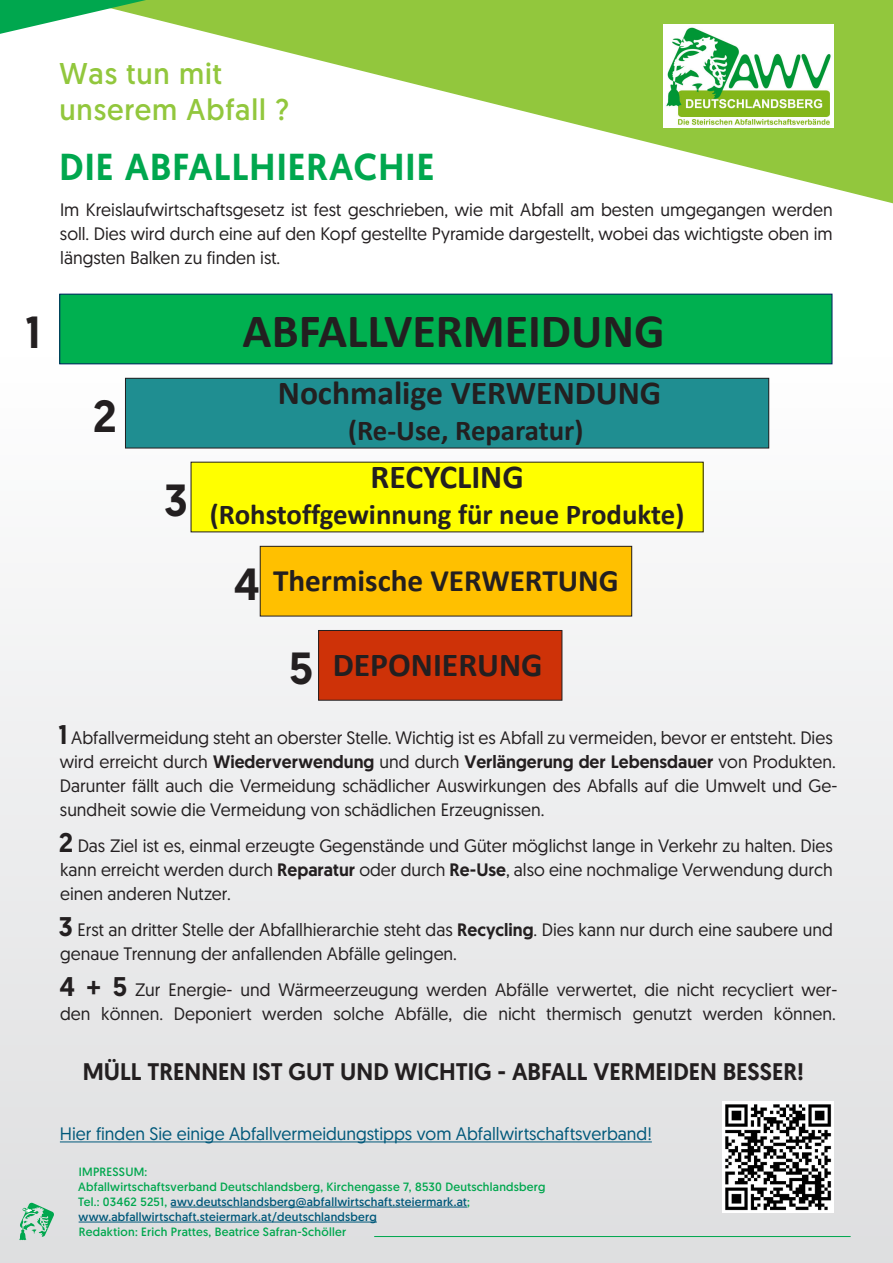
<style>
.page{position:relative;width:893px;height:1263px;background:#fff}
.page>*{position:absolute;margin:0;border:0;box-sizing:border-box;transform-origin:0 0}
.t1{font:700 48px "Calibri";color:#231f20}
.Fließtext{font:500 45px "Geomanist";color:#231f20}
.Headline{font:500 37.5px "Geomanist";letter-spacing:.03em;color:#00a74e}
.t2{font:700 33.6px "Calibri";color:#231f20}
.t3{font:700 31.2px "Calibri";color:#231f20}
.Headline_klein{font:30px/36px "Geomanist";letter-spacing:.03em;color:#92c73d}
.t4{font:700 28.8px "Calibri";color:#231f20}
.Fließtext-2{font:500 24px "Geomanist";color:#231f20}
.Fließtext-3{font:18px/24px "Geomanist";color:#231f20}
.Fließtext-4{font:18px "Geomanist";color:#00587a}
.t5{font:12px/15px "Geomanist";letter-spacing:.02em;color:#00a74e}
.t6{font:12px "Geomanist";letter-spacing:.02em;color:#00587a}
.s1{font-weight:500;font-size:27px}
.s2{font-weight:500}
.s3{color:#00587a}
</style>
<div class="page">
<div style="left:0;top:357px;width:893px;height:906px;background:linear-gradient(to bottom,#fdfdfd,#dddee0)"></div>
<svg style="left:202px;top:0;width:691px;height:204px;fill:#92c73d"></svg>
<svg style="left:0;top:0;width:202px;height:34px"></svg>
<hr style="left:374px;top:1236px;width:477px;height:1px;background:#00a74e">
<svg style="left:19px;top:1202px;width:35px;height:38px"></svg>
<hr style="left:171px;top:1207px;width:296px;height:1px;background:#00587a">
<hr style="left:79px;top:1222px;width:298px;height:1px;background:#00587a">
<hr style="left:60px;top:1141px;width:592px;height:1px;background:#00587a">
<img style="left:663px;top:24px;width:170px;height:104px">
<div style="left:60px;top:294px;width:772px;height:70px;background:#00b050"></div>
<div style="left:59px;top:294px;width:773px;height:70px;border:1px solid #002060"></div>
<div style="left:125px;top:378px;width:644px;height:70px;background:#1f8e91"></div>
<div style="left:125px;top:378px;width:644px;height:70px;border:1px solid #231f20"></div>
<div style="left:191px;top:462px;width:512px;height:70px;background:#ff0"></div>
<div style="left:260px;top:546px;width:372px;height:70px;background:#ffc000"></div>
<div style="left:260px;top:546px;width:372px;height:70px;border:1px solid #231f20"></div>
<div style="left:319px;top:630px;width:243px;height:70px;background:#ce3208"></div>
<div style="left:318px;top:630px;width:244px;height:70px;border:1px solid #231f20"></div>
<img style="left:723px;top:1101px;width:110px;height:111px">
<p class="Fließtext" style="left:26px;top:302px;width:17px">1</p>
<p class="Headline_klein" style="left:60px;top:55px;width:231px">Was tun mit unserem Abfall ?</p>
<p class="Headline" style="left:60px;top:142px;width:376px">DIE ABFALLHIERACHIE</p>
<p class="Fließtext-3" style="left:60px;top:197px;width:774px;text-align:justify">Im Kreislaufwirtschaftsgesetz ist fest geschrieben, wie mit Abfall am besten umgegangen werden soll. Dies wird durch eine auf den Kopf gestellte Pyramide dargestellt, wobei das wichtigste oben im längsten Balken zu finden ist.</p>
<p class="Fließtext" style="left:93px;top:386px;width:25px">2</p>
<p class="Fließtext" style="left:164px;top:470px;width:25px">3</p>
<p class="t1" style="left:243px;top:297px;width:423px">ABFALLVERMEIDUNG</p>
<p class="t2" style="left:278px;top:369px;width:385px">Nochmalige VERWENDUNG</p>
<p class="t4" style="left:348px;top:410px;width:237px">(Re-Use, Reparatur)</p>
<p class="t2" style="left:371px;top:453px;width:155px">RECYCLING</p>
<p class="t4" style="left:210px;top:494px;width:476px">(Rohstoffgewinnung für neue Produkte)</p>
<p class="Fließtext" style="left:234px;top:554px;width:27px">4</p>
<p class="t3" style="left:273px;top:558px;width:347px">Thermische VERWERTUNG</p>
<p class="Fließtext" style="left:289px;top:638px;width:25px">5</p>
<p class="t2" style="left:333px;top:641px;width:211px">DEPONIERUNG</p>
<p class="Fließtext-3" style="left:58px;top:725px;width:781px"><span class="s1">1</span> Abfallvermeidung steht an oberster Stelle. Wichtig ist es Abfall zu vermeiden, bevor er entsteht. Dies wird erreicht durch <span class="s2">Wiederverwendung</span> und durch <span class="s2">Verlängerung der Lebensdauer</span> von Produkten.<br>Darunter fällt auch die Vermeidung schädlicher Auswirkungen des Abfalls auf die Umwelt und Ge&shy;sundheit sowie die Vermeidung von schädlichen Erzeugnissen.</p>
<p class="Fließtext-3" style="left:59px;top:833px;width:776px;text-align:justify"><span class="s1">2</span> Das Ziel ist es, einmal erzeugte Gegenstände und Güter möglichst lange in Verkehr zu halten. Dies kann erreicht werden durch <span class="s2">Reparatur</span> oder durch <span class="s2">Re-Use</span>, also eine nochmalige Verwendung durch einen anderen Nutzer.</p>
<p class="Fließtext-3" style="left:59px;top:917px;width:776px"><span class="s1">3</span> Erst an dritter Stelle der Abfallhierarchie steht das <span class="s2">Recycling</span>. Dies kann nur durch eine saubere und genaue Trennung der anfallenden Abfälle gelingen.</p>
<p class="Fließtext-3" style="left:59px;top:977px;width:780px"><span class="s1">4 + 5</span> Zur Energie- und Wärmeerzeugung werden Abfälle verwertet, die nicht recycliert wer&shy;den können. Deponiert werden solche Abfälle, die nicht thermisch genutzt werden können.</p>
<p class="Fließtext-2" style="left:83px;top:1056px;width:723px">MÜLL TRENNEN IST GUT UND WICHTIG - ABFALL VERMEIDEN BESSER!</p>
<p class="Fließtext-4" style="left:60px;top:1122px;width:593px">Hier finden Sie einige Abfallvermeidungstipps vom Abfallwirtschaftsverband!</p>
<p class="t5" style="left:78px;top:1164px;width:469px">IMPRESSUM:<br>Abfallwirtschaftsverband Deutschlandsberg, Kirchengasse 7, 8530 Deutschlandsberg<br>Tel.: 03462 5251, <span class="s3">awv.deutschlandsberg@abfallwirtschaft.steiermark.at</span>;</p>
<p class="t6" style="left:79px;top:1209px;width:300px">www.abfallwirtschaft.steiermark.at/deutschlandsberg</p>
<p class="t5" style="left:79px;top:1224px;width:269px">Redaktion: Erich Prattes, Beatrice Safran-Schöller</p>
</div>
